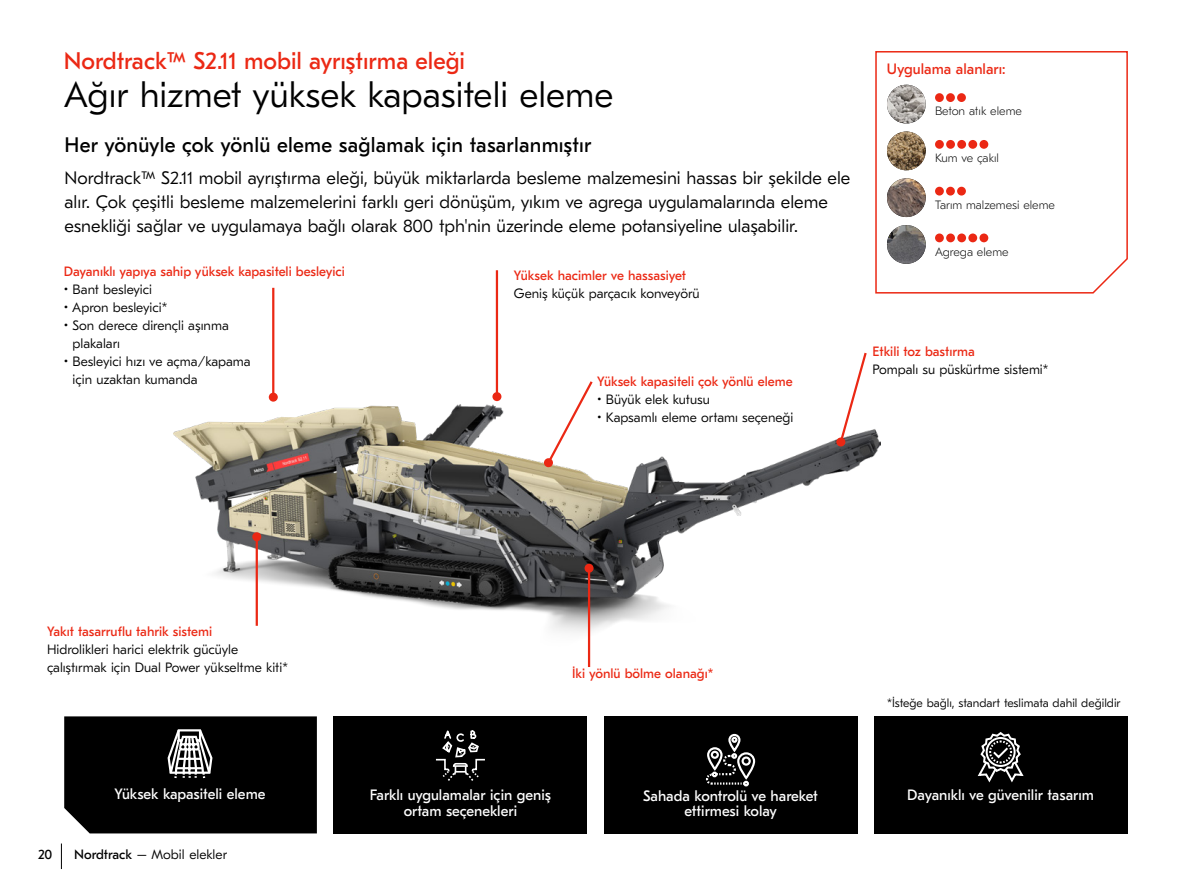
<style>
.page{position:relative;width:1191px;height:893px;background:#fff}
.page>*{position:absolute;margin:0;border:0;box-sizing:border-box;transform-origin:0 0}
.t1{font:300 36px "GT Eesti Pro Text";color:#000}
.t2{font:24px "GT Eesti Pro Text";color:#eb2814}
.t3{font:21px "GT Eesti Pro Text";letter-spacing:.01em;color:#000}
.t4{font:300 18px/24px "GT Eesti Pro Text";color:#000}
.t5{font:15px/15px "GT Eesti Pro Text";color:#fff;text-align:center}
.t6{font:15px "GT Eesti Pro Text";color:#eb2814}
.t7{font:300 13.5px/18px "GT Eesti Pro Text";color:#000}
.t8{font:13.5px "GT Eesti Pro Text";color:#eb2814}
.t9{font:13.5px "GT Eesti Pro Text";color:#000}
.t10{font:100 12px "GT Eesti Pro Text";color:#000}
.t11{font:300 12px "GT Eesti Pro Text";color:#000}
.s1{font-weight:400}
</style>
<div class="page">
<img style="left:174px;top:405px;width:706px;height:262px">
<svg style="left:61px;top:843px;width:1px;height:26px"></svg>
<div style="left:874px;top:716px;width:253px;height:117px;background:#000"></div>
<svg style="left:977px;top:732px;width:47px;height:51px"></svg>
<div style="left:334px;top:716px;width:253px;height:117px;background:#000"></div>
<svg style="left:435px;top:730px;width:50px;height:51px"></svg>
<div style="left:604px;top:716px;width:253px;height:117px;background:#000"></div>
<svg style="left:705px;top:733px;width:51px;height:53px"></svg>
<svg style="left:64px;top:716px;width:253px;height:117px;background:#0c0c0c"></svg>
<svg style="left:875px;top:51px;width:253px;height:243px"></svg>
<hr style="left:272px;top:288px;width:2px;height:109px;background:#eb2814">
<div style="left:269px;top:393px;width:9px;height:9px;background:#eb2814;border-radius:50%"></div>
<svg style="left:545px;top:381px;width:49px;height:85px"></svg>
<div style="left:544px;top:458px;width:9px;height:9px;background:#eb2814;border-radius:50%"></div>
<svg style="left:838px;top:352px;width:30px;height:93px"></svg>
<div style="left:836px;top:437px;width:9px;height:9px;background:#eb2814;border-radius:50%"></div>
<hr style="left:588px;top:568px;width:2px;height:99px;background:#eb2814">
<div style="left:584px;top:564px;width:9px;height:9px;background:#eb2814;border-radius:50%"></div>
<hr style="left:496px;top:270px;width:2px;height:127px;background:#eb2814">
<div style="left:492px;top:392px;width:9px;height:9px;background:#eb2814;border-radius:50%"></div>
<hr style="left:256px;top:537px;width:2px;height:89px;background:#eb2814">
<div style="left:252px;top:532px;width:9px;height:9px;background:#eb2814;border-radius:50%"></div>
<h2 class="t2" style="left:64px;top:47px;width:403px">Nordtrack™ S2.11 mobil ayrıştırma eleği</h2>
<h1 class="t1" style="left:64px;top:75px;width:551px">Ağır hizmet yüksek kapasiteli eleme</h1>
<h3 class="t3" style="left:65px;top:133px;width:528px">Her yönüyle çok yönlü eleme sağlamak için tasarlanmıştır</h3>
<p class="t4" style="left:65px;top:166px;width:787px">Nordtrack™ S2.11 mobil ayrıştırma eleği, büyük miktarlarda besleme malzemesini hassas bir şekilde ele alır. Çok çeşitli besleme malzemelerini farklı geri dönüşüm, yıkım ve agrega uygulamalarında eleme esnekliği sağlar ve uygulamaya bağlı olarak 800 tph'nin üzerinde eleme potansiyeline ulaşabilir.</p>
<p class="t8" style="left:64px;top:264px;width:282px">Dayanıklı yapıya sahip yüksek kapasiteli besleyici</p>
<p class="t7" style="left:64px;top:280px;width:90px">• Bant besleyici</p>
<p class="t7" style="left:64px;top:298px;width:105px">• Apron besleyici*</p>
<p class="t7" style="left:73px;top:316px;width:158px;text-indent:-9px">• Son derece dirençli aşınma plakaları</p>
<p class="t7" style="left:73px;top:352px;width:180px;text-indent:-9px">• Besleyici hızı ve açma/kapama için uzaktan kumanda</p>
<p class="t8" style="left:514px;top:268px;width:174px">Yüksek hacimler ve hassasiyet</p>
<p class="t7" style="left:514px;top:285px;width:187px">Geniş küçük parçacık konveyörü</p>
<p class="t8" style="left:597px;top:374px;width:197px">Yüksek kapasiteli çok yönlü eleme</p>
<p class="t7" style="left:597px;top:390px;width:114px">• Büyük elek kutusu</p>
<p class="t7" style="left:597px;top:408px;width:198px">• Kapsamlı eleme ortamı seçeneği</p>
<p class="t6" style="left:887px;top:61px;width:120px">Uygulama alanları:</p>
<p class="t10" style="left:935px;top:104px;width:88px">Beton atık eleme</p>
<p class="t10" style="left:935px;top:151px;width:66px">Kum ve çakıl</p>
<p class="t10" style="left:935px;top:198px;width:121px">Tarım malzemesi eleme</p>
<p class="t10" style="left:935px;top:245px;width:75px">Agrega eleme</p>
<p class="t8" style="left:872px;top:343px;width:104px">Etkili toz bastırma</p>
<p class="t7" style="left:872px;top:360px;width:177px">Pompalı su püskürtme sistemi*</p>
<p class="t8" style="left:47px;top:624px;width:167px">Yakıt tasarruflu tahrik sistemi</p>
<p class="t7" style="left:47px;top:640px;width:242px">Hidrolikleri harici elektrik gücüyle çalıştırmak için Dual Power yükseltme kiti*</p>
<p class="t8" style="left:572px;top:666px;width:143px">İki yönlü bölme olanağı*</p>
<p class="t11" style="left:887px;top:697px;width:235px">*İsteğe bağlı, standart teslimata dahil değildir</p>
<p class="t5" style="left:114px;top:786px;width:153px">Yüksek kapasiteli eleme</p>
<p class="t9" style="left:38px;top:847px;width:16px">20</p>
<p class="t7" style="left:74px;top:846px;width:155px"><span class="s1">Nordtrack</span> – Mobil elekler</p>
<p class="t5" style="left:370px;top:788px;width:183px">Farklı uygulamalar için geniş</p>
<p class="t5" style="left:907px;top:788px;width:188px">Dayanıklı ve güvenilir tasarım</p>
<p class="t5" style="left:404px;top:804px;width:115px">ortam seçenekleri</p>
<p class="t5" style="left:643px;top:789px;width:176px">Sahada kontrolü ve hareket ettirmesi kolay</p>
</div>
